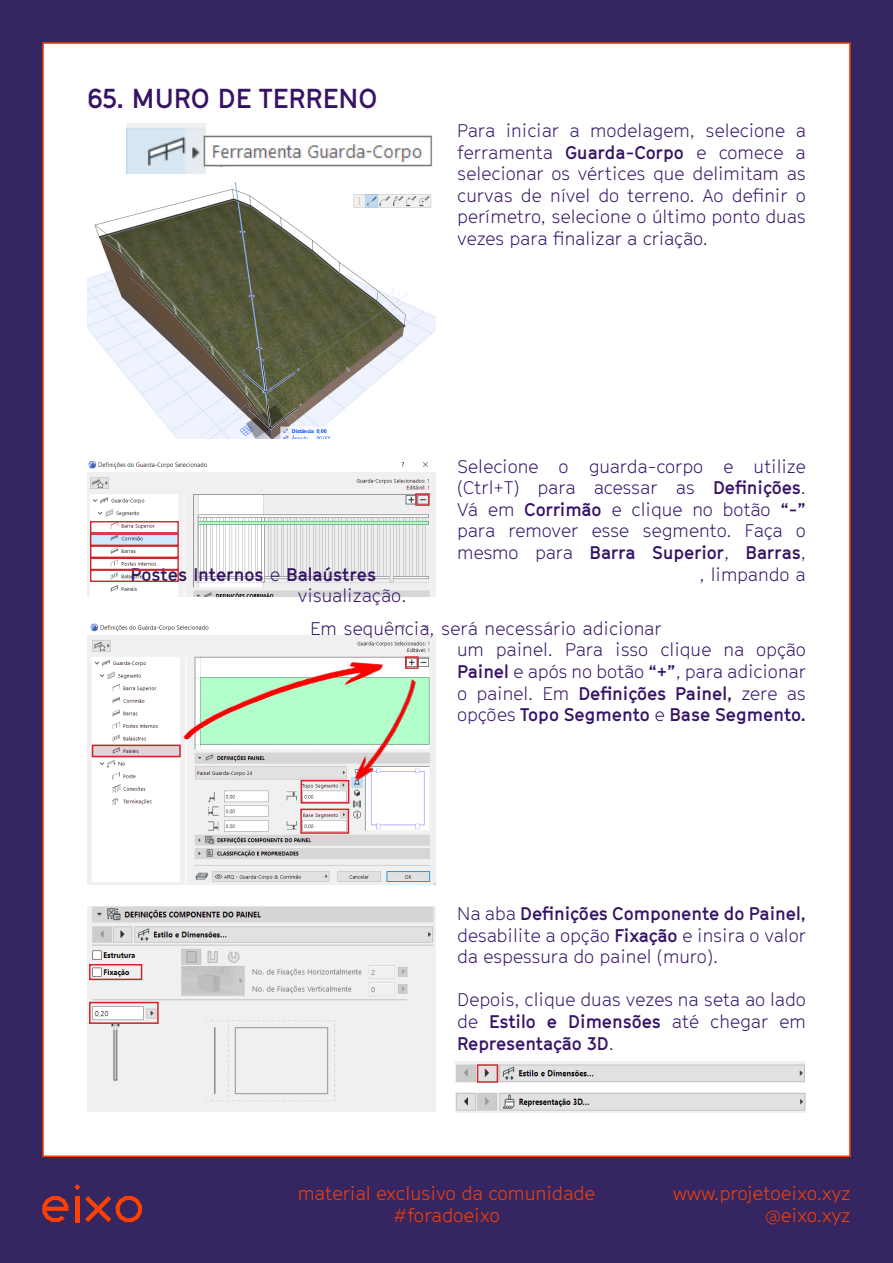
<style>
.page{position:relative;width:893px;height:1263px;background:#fff}
.page>*{position:absolute;margin:0;border:0;box-sizing:border-box;transform-origin:0 0}
.t1{font:700 27px "GT Cinetype";color:#361366}
.t2{font:300 18.6px/22.4px "GT Cinetype";color:#ff4000;text-align:right}
.t3{font:300 18px/21.6px "GT Cinetype";color:#361366;text-align:justify}
.t4{font:700 18px "GT Cinetype";color:#361366}
.s1{font-weight:700}
.s2{font-weight:300}
</style>
<div class="page">
<div style="left:0;top:0;width:42px;height:1263px;background:#352662"></div>
<div style="left:851px;top:0;width:42px;height:1263px;background:#352662"></div>
<div style="left:31px;top:0;width:862px;height:42px;background:#352662"></div>
<div style="left:31px;top:1157px;width:862px;height:106px;background:#352662"></div>
<img style="left:87px;top:183px;width:349px;height:255px">
<img style="left:87px;top:460px;width:349px;height:136px">
<img style="left:87px;top:623px;width:349px;height:262px">
<img style="left:87px;top:906px;width:349px;height:206px">
<img style="left:127px;top:123px;width:79px;height:51px">
<img style="left:204px;top:135px;width:229px;height:31px">
<img style="left:456px;top:1062px;width:348px;height:21px">
<img style="left:456px;top:1092px;width:350px;height:20px">
<img style="left:350px;top:677px;width:70px;height:119px">
<div style="left:415px;top:493px;width:15px;height:13px;border:1px solid #d1232a"></div>
<div style="left:90px;top:533px;width:89px;height:13px;border:1px solid #d1232a"></div>
<div style="left:90px;top:521px;width:89px;height:13px;border:1px solid #d1232a"></div>
<div style="left:90px;top:569px;width:89px;height:13px;border:1px solid #d1232a"></div>
<div style="left:90px;top:545px;width:89px;height:13px;border:1px solid #d1232a"></div>
<div style="left:90px;top:558px;width:89px;height:12px;border:1px solid #d1232a"></div>
<div style="left:92px;top:745px;width:89px;height:12px;border:2px solid #d1232a"></div>
<div style="left:405px;top:656px;width:14px;height:13px;border:1px solid #d1232a"></div>
<div style="left:301px;top:780px;width:48px;height:24px;border:2px solid #d1232a"></div>
<div style="left:300px;top:809px;width:49px;height:25px;border:2px solid #d1232a"></div>
<img style="left:181px;top:637px;width:214px;height:108px">
<div style="left:89px;top:964px;width:53px;height:16px;border:2px solid #d1232a"></div>
<div style="left:89px;top:1002px;width:70px;height:22px;border:2px solid #d1232a"></div>
<div style="left:477px;top:1064px;width:21px;height:19px;border:1px solid #d1232a"></div>
<svg style="left:42px;top:1196px;width:26px;height:26px"></svg>
<svg style="left:74px;top:1184px;width:6px;height:6px"></svg>
<hr style="left:75px;top:1196px;width:4px;height:26px;background:#ff4000">
<svg style="left:85px;top:1196px;width:57px;height:26px"></svg>
<p class="t1" style="left:87px;top:82px;width:292px">65. MURO DE TERRENO</p>
<p class="t3" style="left:457px;top:120px;width:350px">Para iniciar a modelagem, selecione a ferramenta <span class="s1">Guarda-Corpo</span> e comece a selecionar os vértices que delimitam as curvas de nível do terreno. Ao defnir o perímetro, selecione o último ponto duas vezes para fnalizar a criação.</p>
<p class="t3" style="left:457px;top:455px;width:350px">Selecione o guarda-corpo e utilize (Ctrl+T) para acessar as <span class="s1">Defnições</span>.<br>Vá em <span class="s1">Corrimão</span> e clique no botão <span class="s1">“-” </span>para remover esse segmento. Faça o mesmo para <span class="s1">Barra Superior</span>, <span class="s1">Barras</span>,</p>
<p class="t4" style="left:130px;top:563px;width:247px">Postes Internos <span class="s2">e</span> Balaústres</p>
<p class="t3" style="left:700px;top:563px;width:108px">, limpando a</p>
<p class="t3" style="left:298px;top:585px;width:110px">visualização.</p>
<p class="t3" style="left:457px;top:617px;width:350px;text-align:left;text-indent:-147px">Em sequência, será necessário adicionar<br>um painel. Para isso clique na opção <span class="s1">Painel</span> e após no botão <span class="s1">“+”</span>, para adicionar o painel. Em <span class="s1">Defnições Painel,</span> zere as opções <span class="s1">Topo Segmento</span> e <span class="s1">Base Segmento.</span></p>
<p class="t3" style="left:457px;top:903px;width:350px">Na aba <span class="s1">Defnições Componente do Painel, </span>desabilite a opção <span class="s1">Fixação</span> e insira o valor da espessura do painel (muro).</p>
<p class="t3" style="left:457px;top:989px;width:350px">Depois, clique duas vezes na seta ao lado de <span class="s1">Estilo e Dimensões</span> até chegar em <span class="s1">Representação 3D</span>.</p>
<p class="t2" style="left:298px;top:1182px;width:299px;text-align:center">material exclusivo da comunidade #foradoeixo</p>
<p class="t2" style="left:673px;top:1182px;width:179px">www.projetoeixo.xyz @eixo.xyz</p>
</div>
